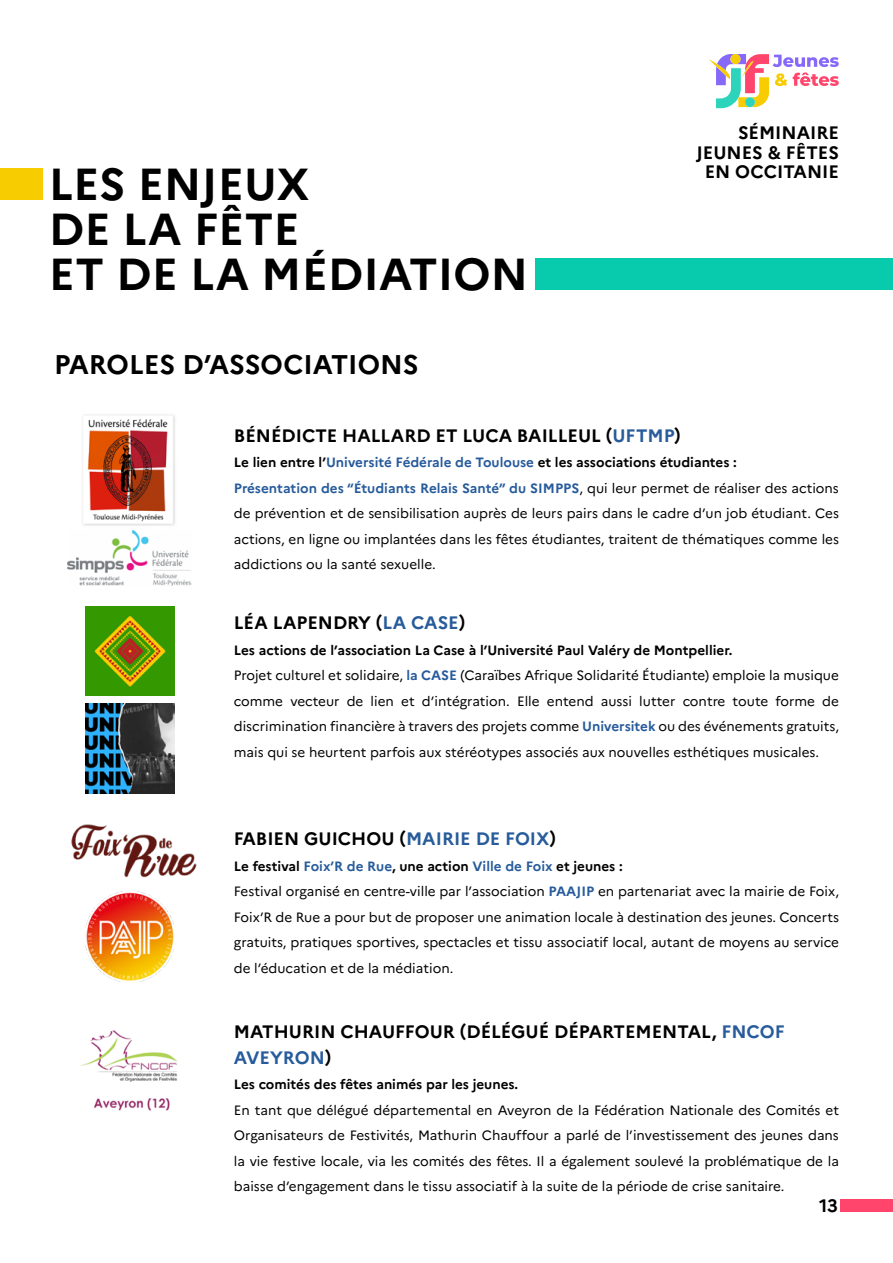
<style>
.page{position:relative;width:893px;height:1263px;background:#fff}
.page>*{position:absolute;margin:0;border:0;box-sizing:border-box;transform-origin:0 0}
.t1{font:700 44.85px/44.8px "Marianne";color:#000}
.t2{font:700 27px "Marianne";color:#000}
.t3{font:700 18px/19.5px "Marianne";color:#000;text-align:right}
.t4{font:13.5px/25.5px "Marianne";color:#000}
.t5{font:700 13.5px "Marianne";color:#000}
.s1{color:#275b9b}
.s2{font-weight:700}
.s3{font-weight:700;color:#275b9b}
</style>
<div class="page">
<svg style="left:709px;top:54px;width:130px;height:54px"></svg>
<div style="left:840px;top:1199px;width:53px;height:13px;background:#ff456b"></div>
<div style="left:0;top:169px;width:43px;height:31px;background:#f7cc01"></div>
<div style="left:536px;top:258px;width:357px;height:32px;background:#08cbad"></div>
<img style="left:82px;top:414px;width:93px;height:117px">
<img style="left:67px;top:531px;width:124px;height:54px">
<img style="left:85px;top:606px;width:90px;height:90px">
<img style="left:85px;top:704px;width:90px;height:89px">
<img style="left:71px;top:824px;width:126px;height:54px">
<img style="left:85px;top:892px;width:89px;height:89px">
<img style="left:80px;top:1030px;width:98px;height:81px">
<h1 class="t1" style="left:49px;top:158px;width:481px">LES ENJEUX<br>DE LA FÊTE<br>ET DE LA MÉDIATION</h1>
<h2 class="t2" style="left:54px;top:343px;width:366px">PAROLES D’ASSOCIATIONS</h2>
<h3 class="t3" style="left:696px;top:122px;width:144px">SÉMINAIRE<br>JEUNES &amp; FÊTES<br>EN OCCITANIE</h3>
<h3 class="t3" style="left:234px;top:424px;width:448px">BÉNÉDICTE HALLARD ET LUCA BAILLEUL (<span class="s1">UFTMP</span>)</h3>
<p class="t4" style="left:234px;top:448px;width:607px"><span class="s2">Le lien entre l’</span><span class="s3">Université Fédérale de Toulouse</span> <span class="s2">et les associations étudiantes :<br></span><span class="s3">Présentation des “Étudiants Relais Santé” du SIMPPS</span>, qui leur permet de réaliser des actions de prévention et de sensibilisation auprès de leurs pairs dans le cadre d’un job étudiant. Ces actions, en ligne ou implantées dans les fêtes étudiantes, traitent de thématiques comme les addictions ou la santé sexuelle.</p>
<h3 class="t3" style="left:234px;top:612px;width:233px">LÉA LAPENDRY (<span class="s1">LA CASE</span>)</h3>
<p class="t4" style="left:234px;top:636px;width:607px"><span class="s2">Les actions de l’association La Case à l’Université Paul Valéry de Montpellier.<br></span>Projet culturel et solidaire, <span class="s3">la CASE</span> (Caraïbes Afrique Solidarité Étudiante) emploie la musique comme vecteur de lien et d’intégration. Elle entend aussi lutter contre toute forme de discrimination financière à travers des projets comme <span class="s3">Universitek</span> ou des événements gratuits, mais qui se heurtent parfois aux stéréotypes associés aux nouvelles esthétiques musicales.</p>
<h3 class="t3" style="left:234px;top:827px;width:324px">FABIEN GUICHOU (<span class="s1">MAIRIE DE FOIX</span>)</h3>
<p class="t4" style="left:234px;top:852px;width:607px"><span class="s2">Le festival</span> <span class="s3">Foix’R de Rue</span><span class="s2">, une action</span> <span class="s3">Ville de Foix</span> <span class="s2">et jeunes :<br></span>Festival organisé en centre-ville par l’association <span class="s3">PAAJIP</span> en partenariat avec la mairie de Foix, Foix’R de Rue a pour but de proposer une animation locale à destination des jeunes. Concerts gratuits, pratiques sportives, spectacles et tissu associatif local, autant de moyens au service de l’éducation et de la médiation.</p>
<h3 class="t3" style="left:234px;top:1018px;width:552px;line-height:25.5px;text-align:left">MATHURIN CHAUFFOUR (DÉLÉGUÉ DÉPARTEMENTAL, <span class="s1">FNCOF<br>AVEYRON</span>)</h3>
<p class="t5" style="left:234px;top:1074px;width:286px">Les comités des fêtes animés par les jeunes.</p>
<p class="t4" style="left:234px;top:1096px;width:607px;text-align:justify">En tant que délégué départemental en Aveyron de la Fédération Nationale des Comités et Organisateurs de Festivités, Mathurin Chauffour a parlé de l’investissement des jeunes dans la vie festive locale, via les comités des fêtes. Il a également soulevé la problématique de la baisse d’engagement dans le tissu associatif à la suite de la période de crise sanitaire.</p>
<h3 class="t3" style="left:819px;top:1194px;width:20px">13</h3>
</div>
